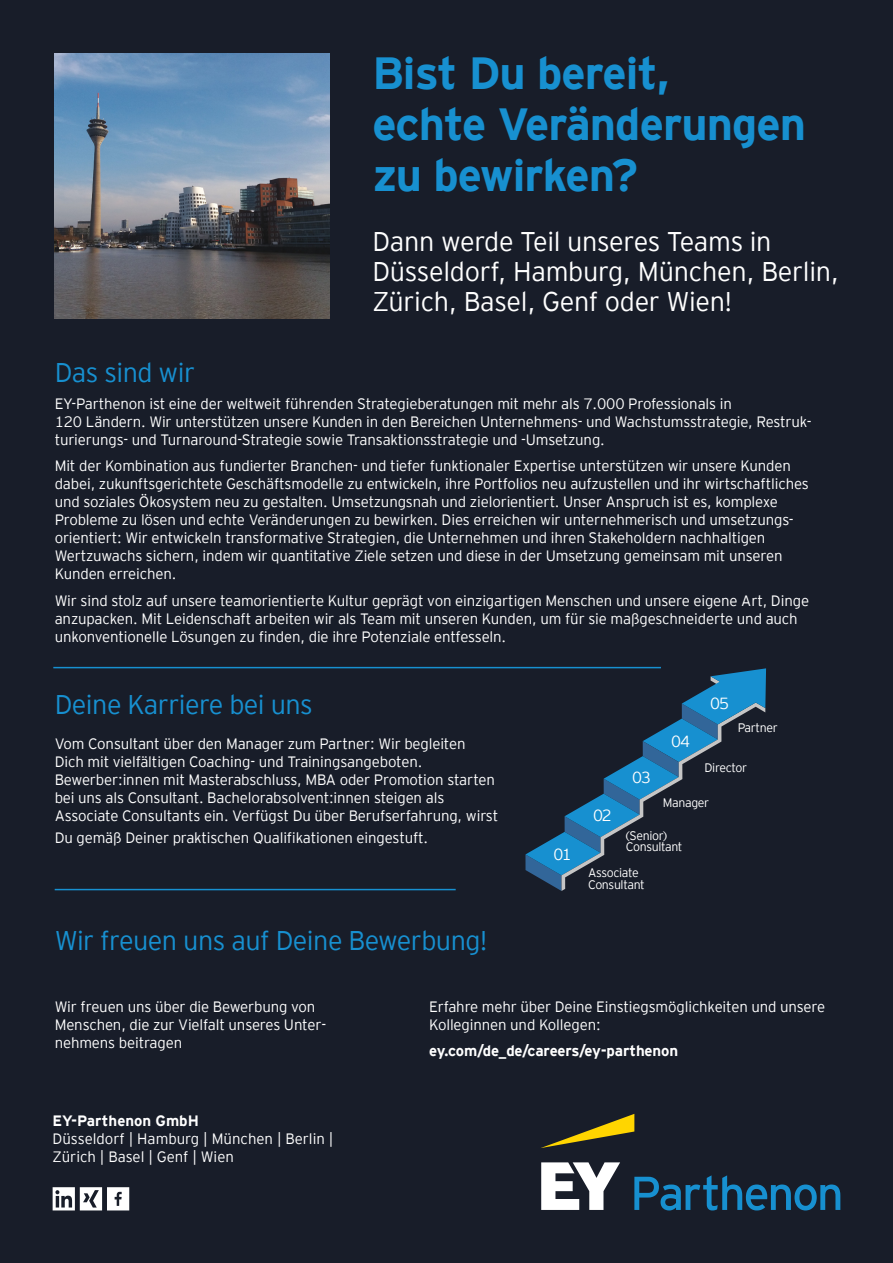
<style>
.page{position:relative;width:893px;height:1263px;background:#181d29}
.page>*{position:absolute;margin:0;border:0;box-sizing:border-box;transform-origin:0 0}
.t1{font:700 45px/51px "EY Interstate";letter-spacing:-.02em;color:#1790d0}
.t2{font:300 27px/30px "EY Interstate";letter-spacing:-.01em;color:#fff}
.t3{font:300 27px "EY Interstate";letter-spacing:-.02em;color:#1790d0}
.t4{font:300 16.05px "EY Interstate";letter-spacing:-.07em;color:#fff}
.t5{font:300 15.9px "EY Interstate";color:#fff}
.EYP_Flyer_Stelle_Fli{font:300 15px/18px "EY Interstate";letter-spacing:-.01em;color:#fff}
.t6{font:700 15px "EY Interstate";letter-spacing:-.01em;color:#fff}
.t7{font:300 12.3px/11.9px "EY Interstate";letter-spacing:-.03em;color:#fff}
.s1{font-weight:700}
</style>
<div class="page">
<svg style="left:634px;top:1175px;width:206px;height:35px"></svg>
<svg style="left:541px;top:1114px;width:93px;height:34px"></svg>
<svg style="left:541px;top:1162px;width:79px;height:48px"></svg>
<img style="left:55px;top:53px;width:275px;height:265px">
<svg style="left:525px;top:668px;width:241px;height:223px"></svg>
<hr style="left:53px;top:667px;width:608px;height:1px;background:#1790d0">
<hr style="left:55px;top:889px;width:401px;height:1px;background:#1790d0">
<svg style="left:53px;top:1187px;width:76px;height:23px"></svg>
<p class="t1" style="left:372px;top:45px;width:435px">Bist Du bereit,<br>echte Veränderungen zu bewirken?</p>
<p class="t2" style="left:372px;top:225px;width:468px">Dann werde Teil unseres Teams in<br>Düsseldorf, Hamburg, München, Berlin,<br>Zürich, Basel, Genf oder Wien!</p>
<p class="t3" style="left:55px;top:354px;width:142px">Das sind wir</p>
<p class="EYP_Flyer_Stelle_Fli" style="left:55px;top:394px;width:758px">EY-Parthenon ist eine der weltweit führenden Strategieberatungen mit mehr als 7.000 Professionals in<br>120 Ländern. Wir unterstützen unsere Kunden in den Bereichen Unternehmens- und Wachstumsstrategie, Restruk&shy;turierungs- und Turnaround-Strategie sowie Transaktionsstrategie und -Umsetzung.</p>
<p class="EYP_Flyer_Stelle_Fli" style="left:55px;top:456px;width:756px">Mit der Kombination aus fundierter Branchen- und tiefer funktionaler Expertise unterstützen wir unsere Kunden dabei, zukunftsgerichtete Geschäftsmodelle zu entwickeln, ihre Portfolios neu aufzustellen und ihr wirtschaftliches und soziales Ökosystem neu zu gestalten. Umsetzungsnah und zielorientiert. Unser Anspruch ist es, komplexe Probleme zu lösen und echte Veränderungen zu bewirken. Dies erreichen wir unternehmerisch und umsetzungs&shy;orientiert: Wir entwickeln transformative Strategien, die Unternehmen und ihren Stakeholdern nachhaltigen Wertzuwachs sichern, indem wir quantitative Ziele setzen und diese in der Umsetzung gemeinsam mit unseren Kunden erreichen.</p>
<p class="EYP_Flyer_Stelle_Fli" style="left:55px;top:591px;width:756px">Wir sind stolz auf unsere teamorientierte Kultur geprägt von einzigartigen Menschen und unsere eigene Art, Dinge anzupacken. Mit Leidenschaft arbeiten wir als Team mit unseren Kunden, um für sie maßgeschneiderte und auch unkonventionelle Lösungen zu finden, die ihre Potenziale entfesseln.</p>
<p class="t3" style="left:55px;top:685px;width:260px">Deine Karriere bei uns</p>
<p class="EYP_Flyer_Stelle_Fli" style="left:55px;top:734px;width:445px">Vom Consultant über den Manager zum Partner: Wir begleiten Dich mit vielfältigen Coaching- und Trainingsangeboten.<br>Bewerber:innen mit Masterabschluss, MBA oder Promotion starten bei uns als Consultant. Bachelorabsolvent:innen steigen als Associate Consultants ein. Verfügst Du über Berufserfahrung, wirst</p>
<p class="EYP_Flyer_Stelle_Fli" style="left:55px;top:827px;width:375px">Du gemäß Deiner praktischen Qualifikationen eingestuft.</p>
<p class="t3" style="left:55px;top:921px;width:434px">Wir freuen uns auf Deine Bewerbung!</p>
<p class="t4" style="left:553px;top:843px;width:20px">01</p>
<p class="t4" style="left:593px;top:804px;width:20px">02</p>
<p class="t5" style="left:632px;top:766px;width:20px">03</p>
<p class="t4" style="left:671px;top:729px;width:20px">04</p>
<p class="t4" style="left:710px;top:692px;width:20px">05</p>
<p class="t7" style="left:738px;top:721px;width:42px">Partner</p>
<p class="t7" style="left:704px;top:760px;width:44px">Director</p>
<p class="t7" style="left:663px;top:796px;width:48px">Manager</p>
<p class="t7" style="left:626px;top:829px;width:58px">(Senior)<br>Consultant</p>
<p class="t7" style="left:588px;top:866px;width:58px">Associate<br>Consultant</p>
<p class="EYP_Flyer_Stelle_Fli" style="left:55px;top:996px;width:273px">Wir freuen uns über die Bewerbung von<br>Menschen, die zur Vielfalt unseres Unter&shy;nehmens beitragen</p>
<p class="EYP_Flyer_Stelle_Fli" style="left:53px;top:1110px;width:282px"><span class="s1">EY-Parthenon GmbH<br></span>Düsseldorf | Hamburg | München | Berlin |<br>Zürich | Basel | Genf | Wien</p>
<p class="EYP_Flyer_Stelle_Fli" style="left:429px;top:996px;width:398px">Erfahre mehr über Deine Einstiegsmöglichkeiten und unsere<br>Kolleginnen und Kollegen:</p>
<p class="t6" style="left:429px;top:1040px;width:250px">ey.com/de_de/careers/ey-parthenon</p>
</div>
